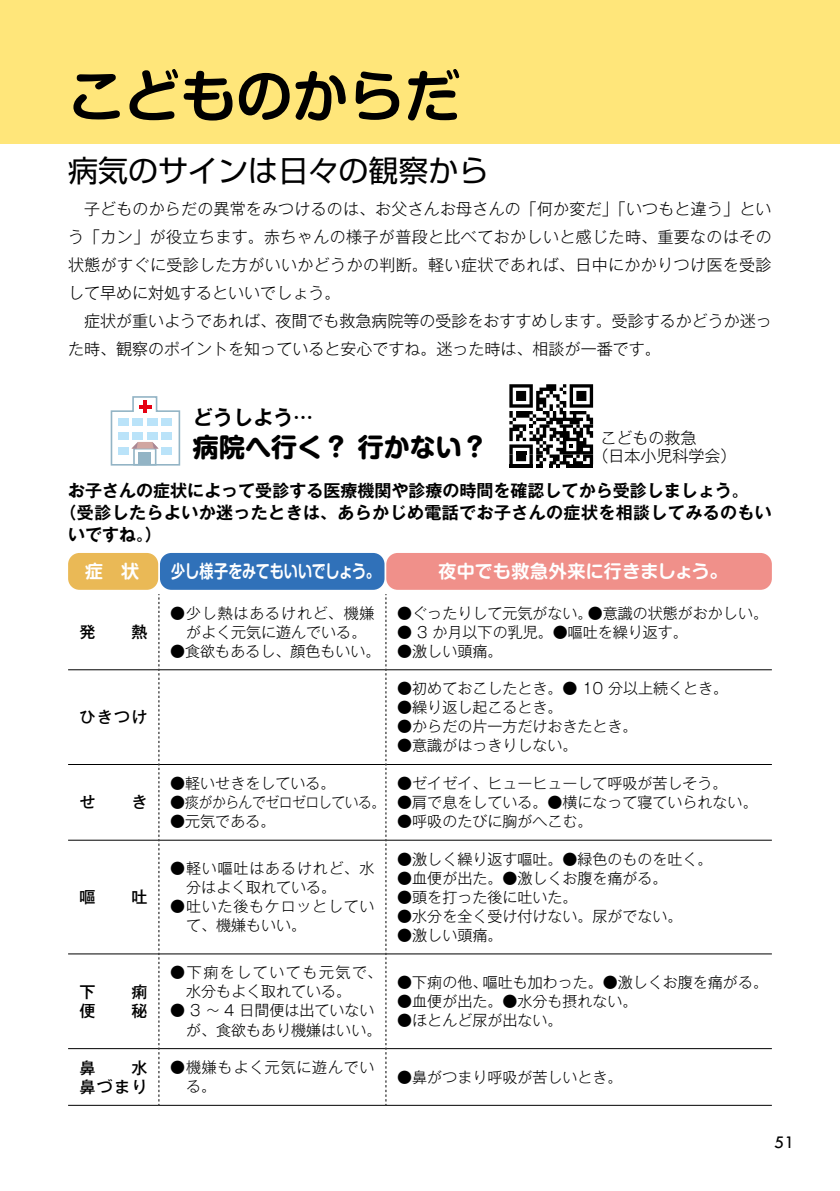
<style>
.page{position:relative;width:840px;height:1191px;background:#fff}
.page>*{position:absolute;margin:0;border:0;box-sizing:border-box;transform-origin:0 0}
.t1{font:700 56px "Shin M Go Pro De";color:#000}
.t2{font:30px "Shin Go Pro";color:#000}
.t3{font:700 26px "Shin M Go Pro";color:#000}
.t4{font:700 20px "Gothic MB101 Pro De";color:#000}
.t5{font:18.4px "Tw Cen";color:#000}
.t6{font:700 18px "Shin M Go Pro De";letter-spacing:.005em;color:#fff}
.t7{font:700 18px "Shin M Go Pro De";letter-spacing:-.015em;color:#fff;scale:.78 1}
.t8{font:700 17px "Gothic MB101 Pro De";color:#000}
.t9{font:700 17px "Gothic MB101 Pro De";letter-spacing:.02em;color:#000}
.t10{font:300 16px/28px "Gothic MB101 Pro";color:#000}
.t11{font:500 16px/19px "Gothic MB101 Pro";letter-spacing:.085em;color:#000;text-align:right}
.t12{font:300 15px/19px "Gothic MB101 Pro";color:#000;text-align:center}
.t13{font:300 15px/19px "Gothic MB101 Pro";letter-spacing:.05em;color:#000}
.t14{font:300 15px/19px "Gothic MB101 Pro";letter-spacing:.1em;color:#000}
.t15{font:300 15px/19px "Gothic MB101 Pro";letter-spacing:.055em;color:#000}
.t16{font:300 15px "Gothic MB101 Pro";letter-spacing:-.035em;color:#000}
</style>
<div class="page">
<div style="left:0;top:0;width:839px;height:143px;background:#ffe67a"></div>
<hr style="left:68px;top:669px;width:90px;height:1px;background:#000">
<hr style="left:159px;top:669px;width:226px;height:1px;background:#000">
<hr style="left:386px;top:669px;width:385px;height:1px;background:#000">
<hr style="left:68px;top:764px;width:90px;height:1px;background:#000">
<hr style="left:159px;top:764px;width:226px;height:1px;background:#000">
<hr style="left:386px;top:764px;width:385px;height:1px;background:#000">
<hr style="left:68px;top:840px;width:90px;height:1px;background:#000">
<hr style="left:159px;top:840px;width:226px;height:1px;background:#000">
<hr style="left:386px;top:840px;width:385px;height:1px;background:#000">
<hr style="left:68px;top:953px;width:90px;height:1px;background:#000">
<hr style="left:159px;top:953px;width:226px;height:1px;background:#000">
<hr style="left:386px;top:953px;width:385px;height:1px;background:#000">
<hr style="left:68px;top:1048px;width:90px;height:1px;background:#000">
<hr style="left:159px;top:1048px;width:226px;height:1px;background:#000">
<hr style="left:386px;top:1048px;width:385px;height:1px;background:#000">
<hr style="left:68px;top:1105px;width:91px;height:1px;background:#000">
<hr style="left:159px;top:1105px;width:227px;height:1px;background:#000">
<hr style="left:386px;top:1105px;width:385px;height:1px;background:#000">
<svg style="left:158px;top:594px;width:1px;height:511px"></svg>
<svg style="left:385px;top:594px;width:1px;height:511px"></svg>
<div style="left:68px;top:553px;width:90px;height:37px;background:#eab956;border-radius:11px"></div>
<div style="left:160px;top:553px;width:224px;height:37px;background:#3071b9;border-radius:11px"></div>
<div style="left:386px;top:553px;width:385px;height:37px;background:#f0908a;border-radius:11px"></div>
<svg style="left:110px;top:396px;width:71px;height:70px"></svg>
<hr style="left:139px;top:405px;width:12px;height:4px;background:#e60012">
<hr style="left:143px;top:400px;width:4px;height:13px;background:#e60012">
<svg style="left:509px;top:384px;width:83px;height:84px"></svg>
<hr style="left:566px;top:464px;width:26px;height:4px;background:#000">
<h1 class="t1" style="left:68px;top:51px;width:393px">こどものからだ</h1>
<h2 class="t2" style="left:68px;top:146px;width:421px">病気のサインは日々の観察から</h2>
<p class="t10" style="left:68px;top:193px;width:704px;text-align:justify;text-indent:16px">子どものからだの異常をみつけるのは、お父さんお母さんの「何か変だ」「いつもと違う」という「カン」が役立ちます。赤ちゃんの様子が普段と比べておかしいと感じた時、重要なのはその状態がすぐに受診した方がいいかどうかの判断。軽い症状であれば、日中にかかりつけ医を受診して早めに対処するといいでしょう。</p>
<p class="t10" style="left:68px;top:305px;width:704px;text-indent:16px">症状が重いようであれば、夜間でも救急病院等の受診をおすすめします。受診するかどうか迷った時、観察のポイントを知っていると安心ですね。迷った時は、相談が一番です。</p>
<h3 class="t4" style="left:193px;top:401px;width:121px">どうしよう…</h3>
<h3 class="t3" style="left:193px;top:425px;width:296px">病院へ行く？ 行かない？</h3>
<p class="t10" style="left:592px;top:426px;width:145px;line-height:18px;text-indent:8px">こどもの救急<br>（日本小児科学会）</p>
<p class="t8" style="left:68px;top:476px;width:682px">お子さんの症状によって受診する医療機関や診療の時間を確認してから受診しましょう。</p>
<p class="t9" style="left:60px;top:498px;width:713px">（受診したらよいか迷ったときは、あらかじめ電話でお子さんの症状を相談してみるのもい</p>
<p class="t8" style="left:68px;top:520px;width:95px">いですね。）</p>
<p class="t6" style="left:85px;top:557px;width:55px">症　状</p>
<p class="t7" style="left:171px;top:557px;width:269px">少し様子をみてもいいでしょう。</p>
<p class="t6" style="left:438px;top:557px;width:290px">夜中でも救急外来に行きましょう。</p>
<p class="t11" style="left:79px;top:620px;width:70px">発　　熱</p>
<p class="t11" style="left:79px;top:705px;width:70px">ひきつけ</p>
<p class="t11" style="left:79px;top:791px;width:17px">せ</p>
<p class="t11" style="left:131px;top:791px;width:17px">き</p>
<p class="t11" style="left:79px;top:885px;width:17px">嘔</p>
<p class="t11" style="left:131px;top:885px;width:17px">吐</p>
<p class="t11" style="left:79px;top:980px;width:17px">下</p>
<p class="t11" style="left:131px;top:980px;width:17px">痢</p>
<p class="t11" style="left:79px;top:999px;width:17px">便</p>
<p class="t11" style="left:131px;top:999px;width:17px">秘</p>
<p class="t12" style="left:170px;top:601px;width:206px">●少し熱はあるけれど、機嫌がよく元気に遊んでいる。</p>
<p class="t12" style="left:170px;top:639px;width:211px">●食欲もあるし、顔色もいい。</p>
<p class="t12" style="left:170px;top:771px;width:166px">●軽いせきをしている。</p>
<p class="t16" style="left:170px;top:790px;width:216px">●痰がからんでゼロゼロしている。</p>
<p class="t12" style="left:170px;top:809px;width:107px">●元気である。</p>
<p class="t15" style="left:186px;top:857px;width:190px;text-indent:-16px">●軽い嘔吐はあるけれど、水分はよく取れている。</p>
<p class="t13" style="left:186px;top:895px;width:190px;text-indent:-16px">●吐いた後もケロッとしていて、機嫌もいい。</p>
<p class="t14" style="left:186px;top:961px;width:197px;text-indent:-16px">●下痢をしていても元気で、水分もよく取れている。</p>
<p class="t12" style="left:186px;top:999px;width:196px;text-align:left;text-indent:-16px">● 3 〜 4 日間便は出ていないが、食欲もあり機嫌はいい。</p>
<p class="t12" style="left:397px;top:601px;width:372px">●ぐったりして元気がない。●意識の状態がおかしい。</p>
<p class="t12" style="left:397px;top:620px;width:292px">● 3 か月以下の乳児。●嘔吐を繰り返す。</p>
<p class="t12" style="left:397px;top:639px;width:106px">●激しい頭痛。</p>
<p class="t12" style="left:397px;top:677px;width:332px">●初めておこしたとき。● 10 分以上続くとき。</p>
<p class="t12" style="left:397px;top:696px;width:166px">●繰り返し起こるとき。</p>
<p class="t12" style="left:397px;top:715px;width:241px">●からだの片一方だけおきたとき。</p>
<p class="t12" style="left:397px;top:734px;width:181px">●意識がはっきりしない。</p>
<p class="t12" style="left:397px;top:771px;width:331px">●ゼイゼイ、ヒューヒューして呼吸が苦しそう。</p>
<p class="t12" style="left:397px;top:790px;width:361px">●肩で息をしている。●横になって寝ていられない。</p>
<p class="t12" style="left:397px;top:809px;width:196px">●呼吸のたびに胸がへこむ。</p>
<p class="t12" style="left:397px;top:847px;width:316px">●激しく繰り返す嘔吐。●緑色のものを吐く。</p>
<p class="t12" style="left:397px;top:866px;width:271px">●血便が出た。●激しくお腹を痛がる。</p>
<p class="t12" style="left:397px;top:885px;width:181px">●頭を打った後に吐いた。</p>
<p class="t12" style="left:397px;top:904px;width:286px">●水分を全く受け付けない。尿がでない。</p>
<p class="t12" style="left:397px;top:923px;width:106px">●激しい頭痛。</p>
<p class="t12" style="left:397px;top:970px;width:372px">●下痢の他、嘔吐も加わった。●激しくお腹を痛がる。</p>
<p class="t12" style="left:397px;top:989px;width:241px">●血便が出た。●水分も摂れない。</p>
<p class="t12" style="left:397px;top:1008px;width:166px">●ほとんど尿が出ない。</p>
<p class="t11" style="left:79px;top:1056px;width:70px">水<br>鼻づまり</p>
<p class="t13" style="left:186px;top:1055px;width:190px;text-indent:-16px">●機嫌もよく元気に遊んでいる。</p>
<p class="t12" style="left:397px;top:1065px;width:226px">●鼻がつまり呼吸が苦しいとき。</p>
<p class="t11" style="left:79px;top:1056px;width:17px">鼻</p>
<p class="t5" style="left:773px;top:1131px;width:22px">51</p>
</div>
